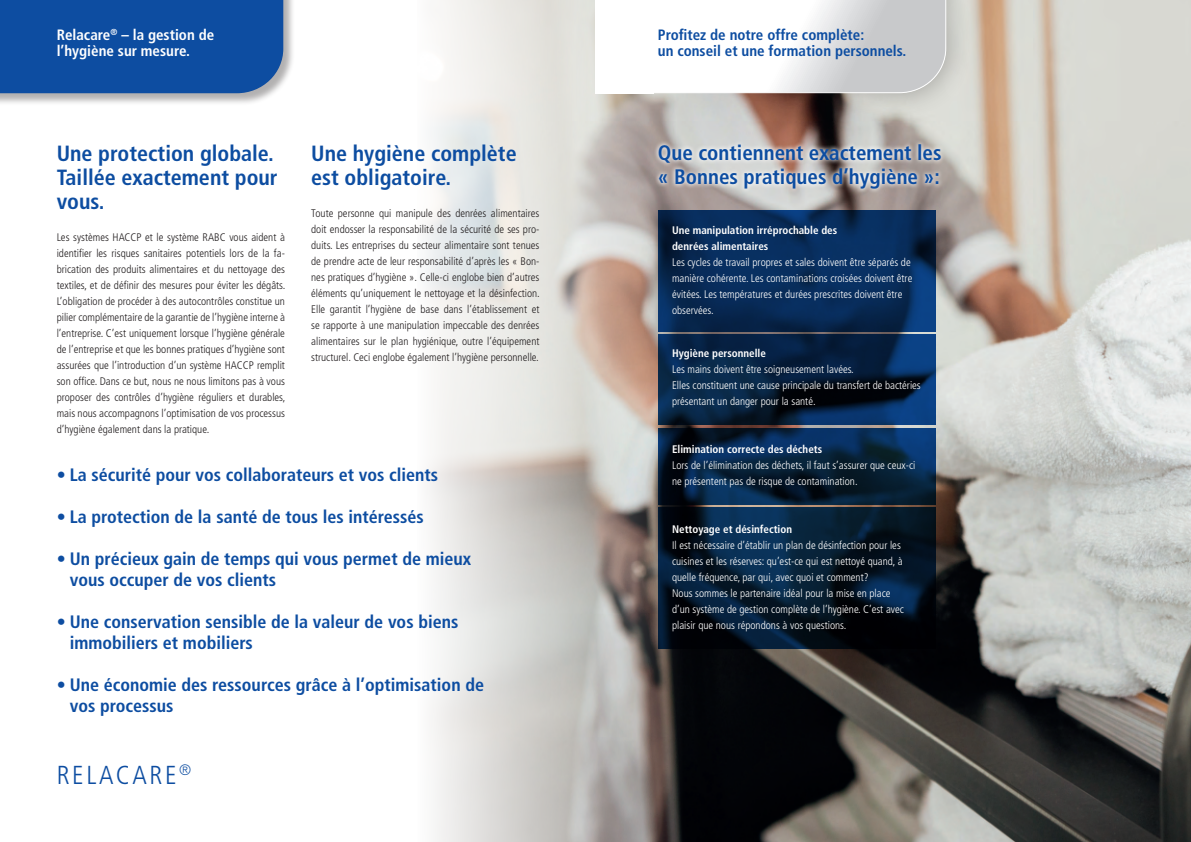
<style>
.page{position:relative;width:1191px;height:842px;background:#fff}
.page>*{position:absolute;margin:0;border:0;box-sizing:border-box;transform-origin:0 0}
.t1{font:300 condensed 26px "Frutiger";letter-spacing:.1em;color:#0d4da1}
.t2{font:700 condensed 22px/24px "Frutiger";color:#0d4da1}
.t3{font:700 condensed 21px/24px "Frutiger";color:#0d4da1}
.t4{font:700 condensed 18px/21px "Frutiger";color:#0d4da1}
.t5{font:700 condensed 15px/16px "Frutiger";color:#0d4da1}
.t6{font:700 condensed 15px/16px "Frutiger";color:#fff}
.t7{font:300 condensed 11px/16px "Frutiger";color:#231f20;text-align:justify}
.t8{font:300 condensed 11px/16px "Frutiger";color:#fff}
.t9{font:700 condensed 11px/16px "Frutiger";color:#fff}
</style>
<div class="page">
<div style="left:0;top:0;width:295px;height:105px;background:#231f20;opacity:.35"></div>
<div style="left:0;top:0;width:283px;height:93px;background:#0d4da1"></div>
<img style="left:426px;top:0;width:765px;height:842px">
<div style="left:629px;top:0;width:343px;height:119px;background:#231f20;opacity:.3"></div>
<svg style="left:651px;top:0;width:295px;height:94px"></svg>
<div style="left:595px;top:0;width:59px;height:93px;background:#fff"></div>
<svg style="left:658px;top:210px;width:277px;height:122px;background:#072b58"></svg>
<svg style="left:658px;top:428px;width:277px;height:77px;background:#06223f"></svg>
<svg style="left:658px;top:507px;width:277px;height:142px;background:#04182b"></svg>
<svg style="left:658px;top:334px;width:277px;height:91px;background:#062244"></svg>
<svg style="left:654px;top:139px;width:292px;height:55px;background:#c5bebb"></svg>
<h3 class="t6" style="left:57px;top:26px;width:159px">Relacare<sup>®</sup> – la gestion de l’hygiène sur mesure.</h3>
<h2 class="t2" style="left:57px;top:141px;width:222px">Une protection globale.<br>Taillée exactement pour vous.</h2>
<p class="t7" style="left:57px;top:229px;width:230px">Les systèmes HACCP et le système RABC vous aident à identifier les risques sanitaires potentiels lors de la fa&shy;brication des produits alimentaires et du nettoyage des textiles, et de définir des mesures pour éviter les dégâts.<br>L’obligation de procéder à des autocontrôles constitue un pilier complémentaire de la garantie de l’hygiène interne à l’entreprise. C’est uniquement lorsque l’hygiène générale de l’entreprise et que les bonnes pratiques d’hygiène sont assurées que l’introduction d’un système HACCP remplit son office. Dans ce but, nous ne nous limitons pas à vous proposer des contrôles d’hygiène réguliers et durables, mais nous accompagnons l’optimisation de vos processus d’hygiène également dans la pratique.</p>
<h2 class="t2" style="left:311px;top:141px;width:207px">Une hygiène complète est obligatoire.</h2>
<p class="t7" style="left:311px;top:205px;width:230px">Toute personne qui manipule des denrées alimentaires doit endosser la responsabilité de la sécurité de ses pro&shy;duits. Les entreprises du secteur alimentaire sont tenues de prendre acte de leur responsabilité d’après les « Bon&shy;nes pratiques d’hygiène ». Celle-ci englobe bien d’autres éléments qu’uniquement le nettoyage et la désinfection.<br>Elle garantit l’hygiène de base dans l’établissement et se rapporte à une manipulation impeccable des denrées alimentaires sur le plan hygiénique, outre l’équipement structurel. Ceci englobe également l’hygiène personnelle.</p>
<h3 class="t4" style="left:57px;top:465px;width:383px">• La sécurité pour vos collaborateurs et vos clients</h3>
<h3 class="t4" style="left:57px;top:507px;width:369px">• La protection de la santé de tous les intéressés</h3>
<h3 class="t4" style="left:70px;top:549px;width:403px;text-indent:-13px">• Un précieux gain de temps qui vous permet de mieux vous occuper de vos clients</h3>
<h3 class="t4" style="left:70px;top:612px;width:390px;text-indent:-13px">• Une conservation sensible de la valeur de vos biens immobiliers et mobiliers</h3>
<h3 class="t4" style="left:70px;top:675px;width:416px;text-indent:-13px">• Une économie des ressources grâce à l’optimisation de vos processus</h3>
<h1 class="t1" style="left:57px;top:760px;width:136px">RELACARE<sup>®</sup></h1>
<h3 class="t5" style="left:658px;top:26px;width:250px">Profitez de notre offre complète:<br>un conseil et une formation personnels.</h3>
<h3 class="t3" style="left:658px;top:141px;width:285px">Que contiennent exactement les « Bonnes pratiques d’hygiène »:</h3>
<p class="t9" style="left:672px;top:222px;width:167px">Une manipulation irréprochable des denrées alimentaires</p>
<p class="t8" style="left:672px;top:255px;width:242px">Les cycles de travail propres et sales doivent être séparés de manière cohérente. Les contaminations croisées doivent être évitées. Les températures et durées prescrites doivent être observées.</p>
<p class="t9" style="left:672px;top:345px;width:95px">Hygiène personnelle</p>
<p class="t8" style="left:672px;top:361px;width:250px">Les mains doivent être soigneusement lavées.<br>Elles constituent une cause principale du transfert de bactéries présentant un danger pour la santé.</p>
<p class="t9" style="left:672px;top:442px;width:152px">Elimination correcte des déchets</p>
<p class="t8" style="left:672px;top:458px;width:245px">Lors de l’élimination des déchets, il faut s’assurer que ceux-ci ne présentent pas de risque de contamination.</p>
<p class="t9" style="left:672px;top:521px;width:122px">Nettoyage et désinfection</p>
<p class="t8" style="left:672px;top:537px;width:233px">Il est nécessaire d’établir un plan de désinfection pour les cuisines et les réserves: qu’est-ce qui est nettoyé quand, à quelle fréquence, par qui, avec quoi et comment?<br>Nous sommes le partenaire idéal pour la mise en place d’un système de gestion complète de l’hygiène. C’est avec plaisir que nous répondons à vos questions.</p>
</div>
